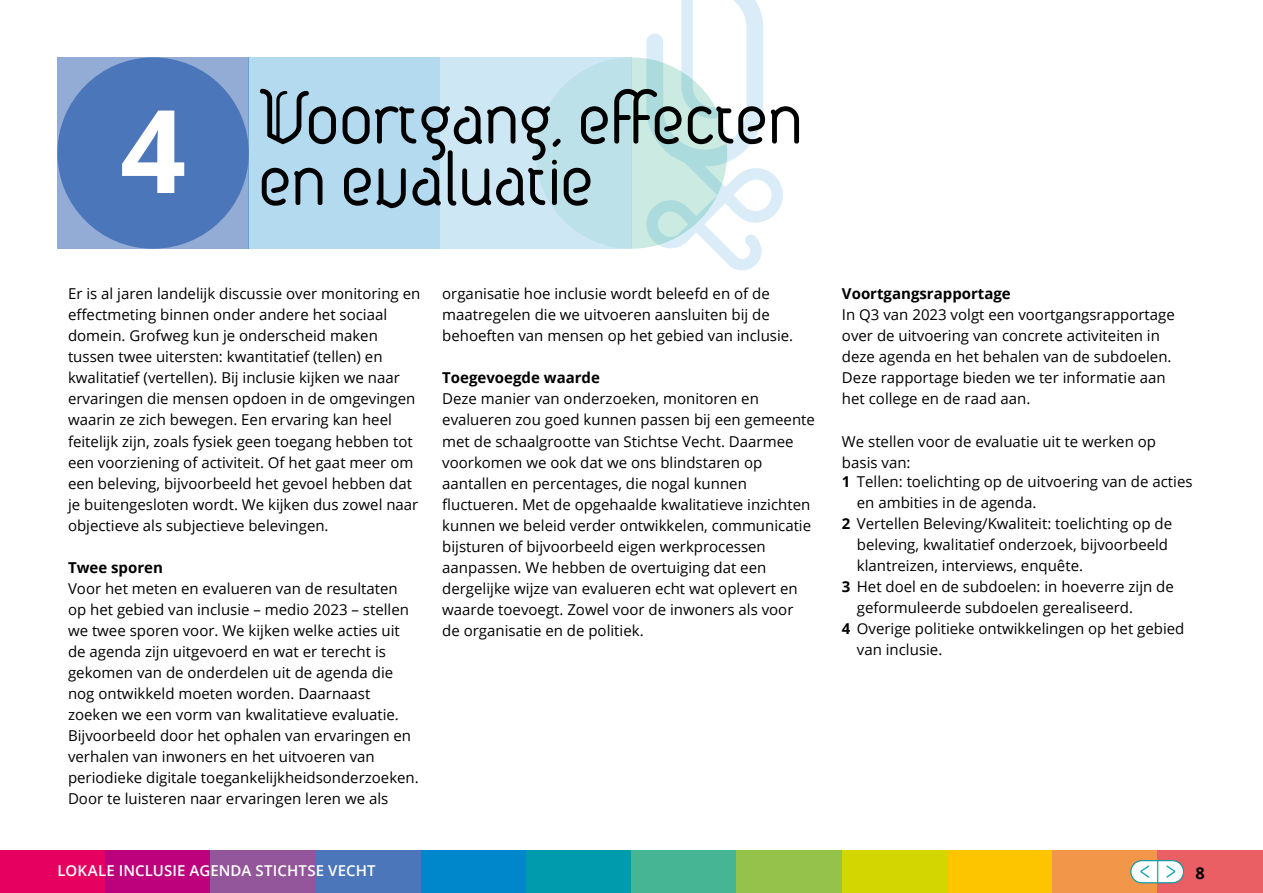
<style>
.page{position:relative;width:1263px;height:893px;background:#fff}
.page>*{position:absolute;margin:0;border:0;box-sizing:border-box;transform-origin:0 0}
.t1{font:76.5px/61.5px "Stichtse Vecht";color:#000}
.t2{font:300 24.9px "Aktiv Grotesk Ex";color:#009bac;scale:.67 1}
.t3{font:700 16.35px "Open Sans";color:#000}
.t4{font:15px/21px "Open Sans";color:#000}
.t5{font:700 15px "Open Sans";color:#000}
.t6{font:600 15px "Open Sans";letter-spacing:.005em;color:#fff}
.s1{font-weight:700}
</style>
<div class="page">
<div style="left:947px;top:850px;width:105px;height:43px;background:#fdc400"></div>
<div style="left:1052px;top:850px;width:106px;height:43px;background:#f2974a"></div>
<div style="left:1158px;top:850px;width:105px;height:43px;background:#e95f63"></div>
<div style="left:0;top:850px;width:105px;height:43px;background:#e60060"></div>
<div style="left:105px;top:850px;width:105px;height:43px;background:#bd007b"></div>
<div style="left:210px;top:850px;width:106px;height:43px;background:#93569a"></div>
<div style="left:316px;top:850px;width:105px;height:43px;background:#4c76ba"></div>
<div style="left:421px;top:850px;width:105px;height:43px;background:#0086cb"></div>
<div style="left:526px;top:850px;width:105px;height:43px;background:#009bac"></div>
<div style="left:631px;top:850px;width:106px;height:43px;background:#46b594"></div>
<div style="left:737px;top:850px;width:105px;height:43px;background:#94c24a"></div>
<div style="left:842px;top:850px;width:105px;height:43px;background:#d4d600"></div>
<div style="left:1131px;top:861px;width:52px;height:22px;background:#fff;border-radius:11px"></div>
<div style="left:1130px;top:860px;width:54px;height:23px;border:1px solid #009bac;border-radius:11px"></div>
<svg style="left:1157px;top:860px;width:1px;height:23px"></svg>
<div style="left:57px;top:57px;width:192px;height:192px;background:#93acd5"></div>
<div style="left:249px;top:57px;width:191px;height:192px;background:#b3daef"></div>
<div style="left:57px;top:57px;width:192px;height:192px;background:#4c76ba;border-radius:50%"></div>
<div style="left:440px;top:57px;width:191px;height:192px;background:#cde7f4"></div>
<svg style="left:536px;top:0;width:247px;height:270px"></svg>
<h1 class="t1" style="left:120px;top:94px;width:684px;text-indent:139px">Voortgang, effecten<br><sup>4</sup> en evaluatie</h1>
<p class="t4" style="left:68px;top:283px;width:354px">Er is al jaren landelijk discussie over monitoring en effectmeting binnen onder andere het sociaal domein. Grofweg kun je onderscheid maken tussen twee uitersten: kwantitatief (tellen) en kwalitatief (vertellen). Bij inclusie kijken we naar ervaringen die mensen opdoen in de omgevingen waarin ze zich bewegen. Een ervaring kan heel feitelijk zijn, zoals fysiek geen toegang hebben tot een voorziening of activiteit. Of het gaat meer om een beleving, bijvoorbeeld het gevoel hebben dat je buitengesloten wordt. We kijken dus zowel naar objectieve als subjectieve belevingen.</p>
<p class="t5" style="left:68px;top:556px;width:96px">Twee sporen</p>
<p class="t4" style="left:68px;top:577px;width:352px">Voor het meten en evalueren van de resultaten op het gebied van inclusie – medio 2023 – stellen we twee sporen voor. We kijken welke acties uit de agenda zijn uitgevoerd en wat er terecht is gekomen van de onderdelen uit de agenda die nog ontwikkeld moeten worden. Daarnaast zoeken we een vorm van kwalitatieve evaluatie.<br>Bijvoorbeeld door het ophalen van ervaringen en verhalen van inwoners en het uitvoeren van periodieke digitale toegankelijkheidsonderzoeken.<br>Door te luisteren naar ervaringen leren we als</p>
<p class="t6" style="left:57px;top:860px;width:320px">LOKALE INCLUSIE AGENDA STICHTSE VECHT</p>
<p class="t4" style="left:442px;top:283px;width:353px">organisatie hoe inclusie wordt beleefd en of de maatregelen die we uitvoeren aansluiten bij de behoeften van mensen op het gebied van inclusie.</p>
<p class="t5" style="left:442px;top:367px;width:159px">Toegevoegde waarde</p>
<p class="t4" style="left:442px;top:388px;width:374px">Deze manier van onderzoeken, monitoren en evalueren zou goed kunnen passen bij een gemeente met de schaalgrootte van Stichtse Vecht. Daarmee voorkomen we ook dat we ons blindstaren op aantallen en percentages, die nogal kunnen fluctueren. Met de opgehaalde kwalitatieve inzichten kunnen we beleid verder ontwikkelen, communicatie bijsturen of bijvoorbeeld eigen werkprocessen aanpassen. We hebben de overtuiging dat een dergelijke wijze van evalueren echt wat oplevert en waarde toevoegt. Zowel voor de inwoners als voor<br>de organisatie en de politiek.</p>
<p class="t5" style="left:842px;top:283px;width:170px">Voortgangsrapportage</p>
<p class="t4" style="left:842px;top:304px;width:334px">In Q3 van 2023 volgt een voortgangsrapportage over de uitvoering van concrete activiteiten in deze agenda en het behalen van de subdoelen.<br>Deze rapportage bieden we ter informatie aan het college en de raad aan.</p>
<p class="t4" style="left:842px;top:430px;width:316px">We stellen voor de evaluatie uit te werken op basis van:</p>
<p class="t4" style="left:842px;top:471px;width:352px"><span class="s1">1</span> Tellen: toelichting op de uitvoering van de acties</p>
<p class="t4" style="left:857px;top:492px;width:181px">en ambities in de agenda.</p>
<p class="t4" style="left:842px;top:513px;width:332px"><span class="s1">2</span> Vertellen Beleving/Kwaliteit: toelichting op de</p>
<p class="t4" style="left:857px;top:534px;width:313px">beleving, kwalitatief onderzoek, bijvoorbeeld</p>
<p class="t4" style="left:857px;top:555px;width:228px">klantreizen, interviews, enquête.</p>
<p class="t4" style="left:842px;top:576px;width:333px"><span class="s1">3</span> Het doel en de subdoelen: in hoeverre zijn de</p>
<p class="t4" style="left:857px;top:597px;width:278px">geformuleerde subdoelen gerealiseerd.</p>
<p class="t4" style="left:842px;top:618px;width:344px"><span class="s1">4</span> Overige politieke ontwikkelingen op het gebied</p>
<p class="t4" style="left:857px;top:639px;width:87px">van inclusie.</p>
<h2 class="t2" style="left:1139px;top:857px;width:19px">&lt;</h2>
<p class="t3" style="left:1195px;top:861px;width:11px">8</p>
</div>
